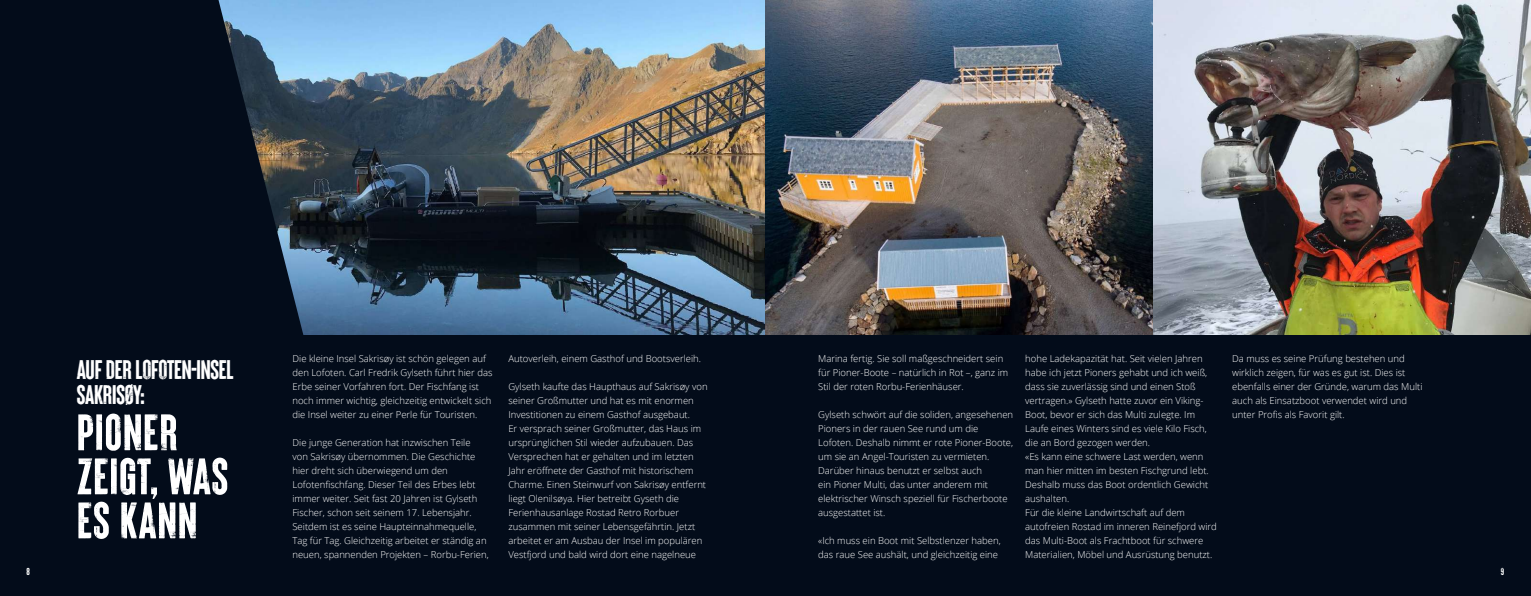
<style>
.page{position:relative;width:1531px;height:596px;background:#fff}
.page>*{position:absolute;margin:0;border:0;box-sizing:border-box;transform-origin:0 0}
.t1{font:51px/44px "Brixton Wood Vector";color:#fff}
.t2{font:27px/25px "Brixton Lead Vector";letter-spacing:-.03em;color:#fff}
.t3{font:10px "Brixton Lead Vector";color:#fff}
.t4{font:300 9.5px/14px "Open Sans";color:#fff}
</style>
<div class="page">
<div style="left:0;top:0;width:1531px;height:595px;background:#030c1a"></div>
<img style="left:369px;top:0;width:1162px;height:334px">
<svg style="left:218px;top:0;width:151px;height:335px"></svg>
<h2 class="t2" style="left:77px;top:356px;width:159px">AUF DER LOFOTEN-INSEL<br>SAKRISØY:</h2>
<h1 class="t1" style="left:77px;top:411px;width:154px">PIONER<br>ZEIGT, WAS<br>ES KANN</h1>
<p class="t4" style="left:292px;top:351px;width:201px">Die kleine Insel Sakrisøy ist schön gelegen auf den Lofoten. Carl Fredrik Gylseth führt hier das Erbe seiner Vorfahren fort. Der Fischfang ist noch immer wichtig, gleichzeitig entwickelt sich die Insel weiter zu einer Perle für Touristen.</p>
<p class="t4" style="left:292px;top:435px;width:198px">Die junge Generation hat inzwischen Teile<br>von Sakrisøy übernommen. Die Geschichte hier dreht sich überwiegend um den Lofotenfischfang. Dieser Teil des Erbes lebt immer weiter. Seit fast 20 Jahren ist Gylseth Fischer, schon seit seinem 17. Lebensjahr.<br>Seitdem ist es seine Haupteinnahmequelle, Tag für Tag. Gleichzeitig arbeitet er ständig an neuen, spannenden Projekten – Rorbu-Ferien,</p>
<p class="t4" style="left:508px;top:351px;width:194px">Autoverleih, einem Gasthof und Bootsverleih.</p>
<p class="t4" style="left:508px;top:379px;width:201px">Gylseth kaufte das Haupthaus auf Sakrisøy von seiner Großmutter und hat es mit enormen Investitionen zu einem Gasthof ausgebaut.<br>Er versprach seiner Großmutter, das Haus im ursprünglichen Stil wieder aufzubauen. Das Versprechen hat er gehalten und im letzten Jahr eröffnete der Gasthof mit historischem Charme. Einen Steinwurf von Sakrisøy entfernt liegt Olenilsøya. Hier betreibt Gyseth die Ferienhausanlage Rostad Retro Rorbuer zusammen mit seiner Lebensgefährtin. Jetzt arbeitet er am Ausbau der Insel im populären Vestfjord und bald wird dort eine nagelneue</p>
<p class="t4" style="left:818px;top:351px;width:191px">Marina fertig. Sie soll maßgeschneidert sein für Pioner-Boote – natürlich in Rot –, ganz im<br>Stil der roten Rorbu-Ferienhäuser.</p>
<p class="t4" style="left:818px;top:407px;width:196px">Gylseth schwört auf die soliden, angesehenen Pioners in der rauen See rund um die Lofoten. Deshalb nimmt er rote Pioner-Boote, um sie an Angel-Touristen zu vermieten.<br>Darüber hinaus benutzt er selbst auch<br>ein Pioner Multi, das unter anderem mit elektrischer Winsch speziell für Fischerboote ausgestattet ist.</p>
<p class="t4" style="left:818px;top:533px;width:184px">«Ich muss ein Boot mit Selbstlenzer haben, das raue See aushält, und gleichzeitig eine</p>
<p class="t4" style="left:1025px;top:351px;width:193px">hohe Ladekapazität hat. Seit vielen Jahren habe ich jetzt Pioners gehabt und ich weiß, dass sie zuverlässig sind und einen Stoß vertragen.» Gylseth hatte zuvor ein Viking-Boot, bevor er sich das Multi zulegte. Im Laufe eines Winters sind es viele Kilo Fisch, die an Bord gezogen werden.<br>«Es kann eine schwere Last werden, wenn man hier mitten im besten Fischgrund lebt.<br>Deshalb muss das Boot ordentlich Gewicht aushalten.<br>Für die kleine Landwirtschaft auf dem autofreien Rostad im inneren Reinefjord wird das Multi-Boot als Frachtboot für schwere Materialien, Möbel und Ausrüstung benutzt.</p>
<p class="t4" style="left:1232px;top:351px;width:192px">Da muss es seine Prüfung bestehen und wirklich zeigen, für was es gut ist. Dies ist ebenfalls einer der Gründe, warum das Multi auch als Einsatzboot verwendet wird und unter Profis als Favorit gilt.</p>
<p class="t3" style="left:27px;top:566px;width:5px">8</p>
<p class="t3" style="left:1501px;top:566px;width:5px">9</p>
</div>
